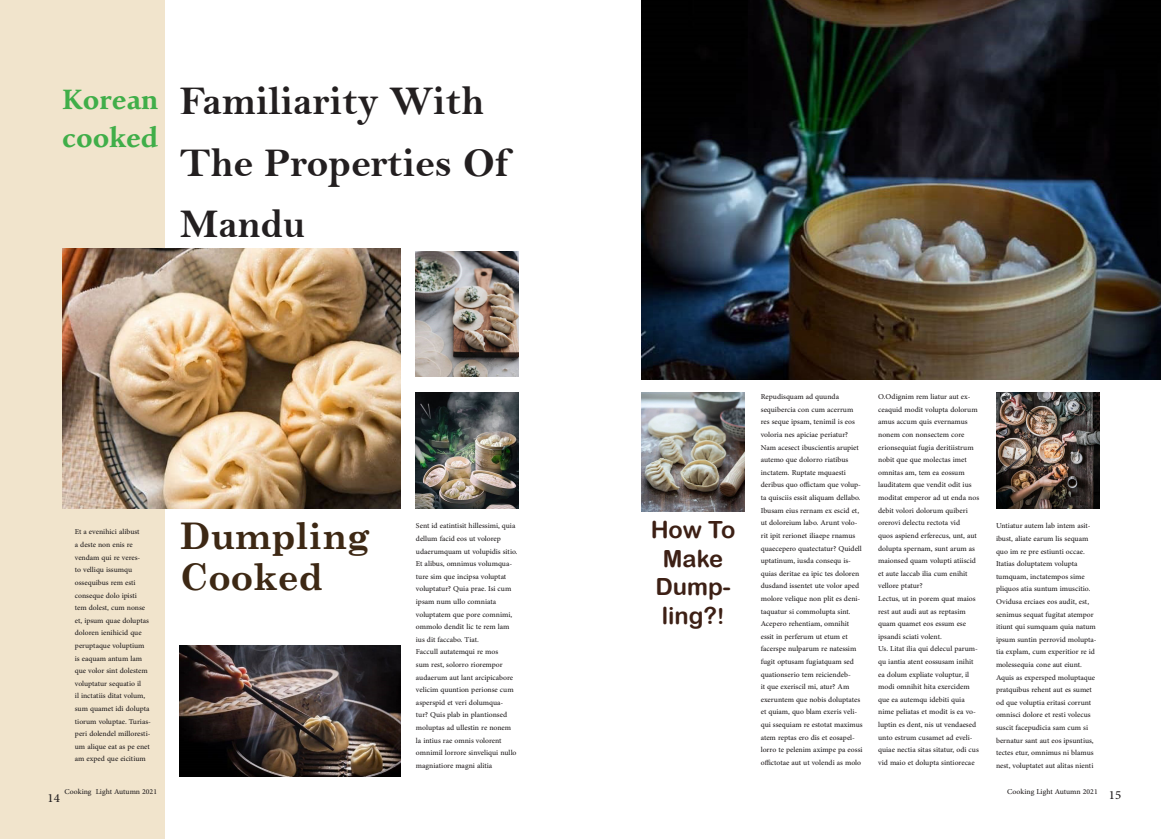
<style>
.page{position:relative;width:1161px;height:839px;background:#fff}
.page>*{position:absolute;margin:0;border:0;box-sizing:border-box;transform-origin:0 0}
.t1{font:41.12px/61.2px "Bell MT Bold";color:#231f20}
.t2{font:700 36.75px/41.1px "Century Schoolbook";color:#3d2814}
.t3{font:700 31.5px "Urdu Typesetting";color:#40ae49}
.t4{font:23.62px/28.3px "Arial Rounded MT Bold";color:#3d2015;text-align:center}
.t5{font:17.5px "Adobe Arabic";color:#231f20}
.t6{font:10.5px/12.6px "Adobe Arabic";color:#231f20}
.s1{font-size:21.88px}
</style>
<div class="page">
<div style="left:0;top:0;width:165px;height:838px;background:#f1e4cc"></div>
<img style="left:415px;top:252px;width:103px;height:124px">
<img style="left:415px;top:392px;width:103px;height:116px">
<img style="left:642px;top:0;width:519px;height:379px">
<img style="left:996px;top:392px;width:103px;height:116px">
<img style="left:62px;top:248px;width:339px;height:260px">
<img style="left:180px;top:645px;width:221px;height:131px">
<img style="left:642px;top:392px;width:102px;height:119px">
<p class="t3" style="left:62px;top:80px;width:98px">Korean</p>
<p class="t3" style="left:62px;top:118px;width:98px">cooked</p>
<p class="t1" style="left:180px;top:70px;width:330px">Familiarity With<br>The Properties Of<br>Mandu</p>
<p class="t6" style="left:761px;top:389px;width:96px">Repudisquam ad quunda sequibercia con cum acerrum res seque ipsam, tenimil is eos voloria nes apiciae periatur?</p>
<p class="t6" style="left:761px;top:439px;width:103px">Nam acesect ibuscientis arupiet autemo que dolorro riatibus inctatem. Ruptate mquaesti deribus quo offictam que volup&shy;ta quisciis essit aliquam dellabo.<br>Ibusam eius rernam ex escid et, ut doloreium labo. Arunt volo&shy;rit ipit rerionet iliaepe rnamus quaecepero quatectatur? Quidell uptatinum, iusda consequ is&shy;quias deritae ea ipic tes doloren dusdand issentet ute volor aped molore velique non plit es deni&shy;taquatur si commolupta sint.</p>
<p class="t6" style="left:761px;top:616px;width:103px">Acepero rehentiam, omnihit essit in perferum ut etum et facerspe nulparum re natessim fugit optusam fugiatquam sed quationserio tem reiciendeb-<br>it que exeriscil mi, atur? Am exeruntem que nobis doluptates et quiam, quo blam exeris veli&shy;qui ssequiam re estotat maximus atem reptas ero dis et eosapel&shy;lorro te pelenim aximpe pa eossi offictotae aut ut volendi as molo</p>
<p class="t6" style="left:878px;top:389px;width:102px">O.Odignim rem liatur aut ex&shy;ceaquid modit volupta dolorum amus accum quis evernamus nonem con nonsectem core erionsequiat fugia deritiistrum nobit que que molectas imet omnitas am, tem ea eossum lauditatem que vendit odit ius moditat emperor ad ut enda nos debit volori dolorum quiberi orerovi delectu rectota vid<br>quos aspiend erferecus, unt, aut dolupta spernam, sunt arum as maionsed quam volupti atiiscid et aute laccab ilia cum enihit vellore ptatur?</p>
<p class="t6" style="left:878px;top:591px;width:99px">Lectus, ut in porem quat maios rest aut audi aut as reptasim quam quamet eos essum ese ipsandi sciati volent.</p>
<p class="t6" style="left:878px;top:641px;width:102px">Us. Litat ilia qui delecul parum&shy;qu iantia atent eossusam inihit ea dolum expliate voluptur, il modi omnihit hita exercidem que ea autemqu idebiti quia nime peliatas et modit is ea vo&shy;luptin es dent, nis ut vendaesed unto estrum cusamet ad eveli&shy;quiae nectia sitas sitatur, odi cus vid maio et dolupta sintiorecae</p>
<p class="t4" style="left:651px;top:515px;width:86px">How To<br>Make<br>Dump&shy;ling?<span class="s1">!</span></p>
<p class="t2" style="left:180px;top:512px;width:191px">Dumpling<br>Cooked</p>
<p class="t6" style="left:996px;top:518px;width:102px">Untiatur autem lab intem asit&shy;ibust, aliate earum lis sequam quo im re pre estiunti occae.<br>Itatias doluptatem volupta tumquam, inctatempos sime pliquos atia suntum imuscitio.<br>Ovidusa erciaes eos audit, est, senimus sequat fugitat atempor itiunt qui sumquam quia natum ipsum suntin perrovid molupta&shy;tia explam, cum experitior re id molessequia cone aut eiunt.</p>
<p class="t6" style="left:996px;top:669px;width:101px">Aquis as expersped moluptaque pratquibus rehent aut es sumet od que voluptia eritasi corrunt omnisci dolore et resti volecus suscit facepudicia sam cum si bernatur sant aut eos ipsuntius, tectes etur, omnimus ni blamus nest, voluptatet aut alitas nienti</p>
<p class="t6" style="left:75px;top:524px;width:78px">Et a evenihici alibust<br>a deste non enis re vendam qui re veres-<br>to velliqu issumqu ossequibus rem esti conseque dolo ipisti tem dolest, cum nonse et, ipsum quae doluptas doloren ienihicid que peruptaque voluptium is eaquam antum lam que volor sint dolestem voluptatur sequatio il<br>il inctatiis ditat volum, sum quamet idi dolupta tiorum voluptae. Turias&shy;peri dolendel milloresti&shy;um alique eat as pe enet am exped que eicitium</p>
<p class="t6" style="left:416px;top:518px;width:103px">Sent id eatintisit hillessimi, quia dellum facid eos ut volorep udaerumquam ut volupidis sitio.<br>Et alibus, omnimus volumqua&shy;ture sim que incipsa voluptat voluptatur? Quia prae. Isi cum ipsam num ullo comniata voluptatem que pore comnimi, ommolo dendit lic te rem lam ius dit faccabo. Tiat.</p>
<p class="t6" style="left:416px;top:644px;width:102px">Faccull autatemqui re mos<br>sum rest, solorro riorempor audaerum aut lant arcipicabore velicim quuntion perionse cum asperspid et veri dolumqua&shy;tur? Quis plab in plantionsed moluptas ad ullestin re nonem la intius rae omnis volorent omnimil lorrore sinveliqui nullo magniatiore magni alitia</p>
<p class="t6" style="left:64px;top:783px;width:94px">Cooking Light Autumn 2021</p>
<p class="t5" style="left:48px;top:785px;width:14px">14</p>
<p class="t6" style="left:1007px;top:783px;width:92px">Cooking Light Autumn 2021</p>
<h3 class="t5" style="left:1109px;top:782px;width:14px">15</h3>
</div>
